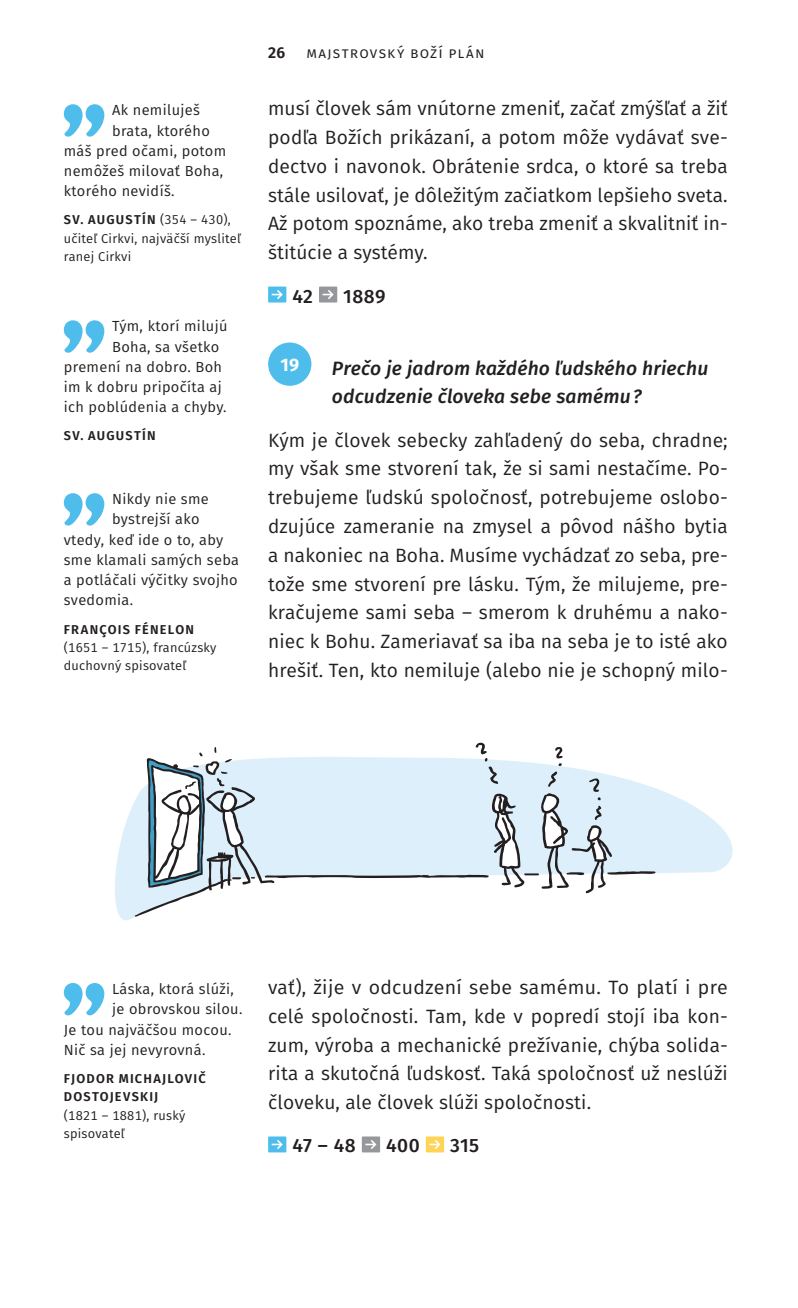
<style>
.page{position:relative;width:798px;height:1308px;background:#fff}
.page>*{position:absolute;margin:0;border:0;box-sizing:border-box;transform-origin:0 0}
.I-02-txt{font:19.35px/28.8px "Fira Sans";letter-spacing:.01em;color:#231f20;text-align:justify}
.I-01-otazka{font:italic 500 19.35px/28.8px "Fira Sans";letter-spacing:.01em;color:#231f20}
.I-03-sipky{font:500 19.35px "Fira Sans";letter-spacing:.03em;color:#231f20}
.I-01-otazka-No{font:700 18px "Fira Sans";color:#fff}
.t1{font:600 15.75px "Fira Sans";color:#231f20}
.rubrika-L{font:15.3px "Fira Sans";letter-spacing:.075em;color:#231f20}
._02_marginal{font:14.62px "Fira Sans";letter-spacing:.025em;color:#231f20}
.marginal_autor-zdroj{font:12.83px/18.4px "Fira Sans";letter-spacing:.02em;color:#231f20}
.marginal_autor-zdroj-2{font:600 12.83px/18.4px "Fira Sans";letter-spacing:.09em;color:#231f20}
.s1{font-weight:600}
.s2{font-weight:400}
</style>
<div class="page">
<svg style="left:64px;top:104px;width:40px;height:33px"></svg>
<svg style="left:64px;top:320px;width:40px;height:33px"></svg>
<svg style="left:64px;top:493px;width:40px;height:32px"></svg>
<div style="left:268px;top:286px;width:18px;height:16px;background:#4fbdec"></div>
<svg style="left:271px;top:290px;width:11px;height:9px"></svg>
<div style="left:319px;top:286px;width:18px;height:16px;background:#95979a"></div>
<svg style="left:322px;top:290px;width:11px;height:9px"></svg>
<div style="left:268px;top:342px;width:43px;height:44px;background:#4fbdec;border-radius:50%"></div>
<div style="left:268px;top:1136px;width:18px;height:16px;background:#4fbdec"></div>
<svg style="left:271px;top:1140px;width:11px;height:9px"></svg>
<div style="left:361px;top:1136px;width:19px;height:16px;background:#95979a"></div>
<svg style="left:365px;top:1140px;width:11px;height:9px"></svg>
<div style="left:425px;top:1136px;width:19px;height:16px;background:#fed356"></div>
<svg style="left:429px;top:1140px;width:11px;height:9px"></svg>
<svg style="left:115px;top:788px;width:618px;height:133px"></svg>
<svg style="left:135px;top:742px;width:520px;height:174px"></svg>
<svg style="left:64px;top:983px;width:40px;height:32px"></svg>
<p class="_02_marginal" style="left:112px;top:99px;width:89px">Ak nemiluješ</p>
<p class="_02_marginal" style="left:112px;top:119px;width:99px">brata, ktorého</p>
<p class="_02_marginal" style="left:64px;top:140px;width:164px">máš pred očami, potom</p>
<p class="_02_marginal" style="left:64px;top:160px;width:161px">nemôžeš milovať Boha,</p>
<p class="_02_marginal" style="left:64px;top:180px;width:112px">ktorého nevidíš.</p>
<p class="marginal_autor-zdroj" style="left:64px;top:210px;width:178px"><span class="s1">SV. AUGUSTÍN</span> (354 – 430), učiteľ Cirkvi, najväčší mysliteľ ranej Cirkvi</p>
<p class="_02_marginal" style="left:112px;top:315px;width:117px">Tým, ktorí milujú</p>
<p class="_02_marginal" style="left:112px;top:335px;width:109px">Boha, sa všetko</p>
<p class="_02_marginal" style="left:64px;top:356px;width:160px">premení na dobro. Boh</p>
<p class="_02_marginal" style="left:64px;top:376px;width:159px">im k dobru pripočíta aj</p>
<p class="_02_marginal" style="left:64px;top:396px;width:164px">ich poblúdenia a chyby.</p>
<p class="marginal_autor-zdroj-2" style="left:64px;top:426px;width:93px">SV. AUGUSTÍN</p>
<p class="_02_marginal" style="left:112px;top:488px;width:98px">Nikdy nie sme</p>
<p class="_02_marginal" style="left:112px;top:508px;width:89px">bystrejší ako</p>
<p class="_02_marginal" style="left:64px;top:528px;width:161px">vtedy, keď ide o to, aby</p>
<p class="_02_marginal" style="left:64px;top:549px;width:177px">sme klamali samých seba</p>
<p class="_02_marginal" style="left:64px;top:569px;width:175px">a potláčali výčitky svojho</p>
<p class="_02_marginal" style="left:64px;top:589px;width:71px">svedomia.</p>
<p class="marginal_autor-zdroj" style="left:64px;top:619px;width:154px"><span class="s1">FRANÇOIS FÉNELON </span>(1651 – 1715), francúzsky duchovný spisovateľ</p>
<p class="t1" style="left:268px;top:39px;width:18px">26</p>
<p class="rubrika-L" style="left:306px;top:41px;width:179px">majstrovský boží plán</p>
<p class="I-02-txt" style="left:268px;top:94px;width:461px">musí človek sám vnútorne zmeniť, začať zmýšľať a žiť podľa Božích prikázaní, a potom môže vydávať sve&shy;dectvo i navonok. Obrátenie srdca, o ktoré sa treba stále usilovať, je dôležitým začiatkom lepšieho sveta.<br>Až potom spoznáme, ako treba zmeniť a skvalitniť in&shy;štitúcie a systémy.</p>
<p class="I-03-sipky" style="left:292px;top:280px;width:22px">42</p>
<p class="I-03-sipky" style="left:343px;top:280px;width:44px">1889</p>
<p class="I-01-otazka-No" style="left:280px;top:350px;width:20px">19</p>
<p class="I-01-otazka" style="left:332px;top:353px;width:378px">Prečo je jadrom každého ľudského hriechu odcudzenie človeka sebe samému?</p>
<p class="I-02-txt" style="left:268px;top:425px;width:461px">Kým je človek sebecky zahľadený do seba, chradne; my však sme stvorení tak, že si sami nestačíme. Po&shy;trebujeme ľudskú spoločnosť, potrebujeme oslobo&shy;dzujúce zameranie na zmysel a pôvod nášho bytia a nakoniec na Boha. Musíme vychádzať zo seba, pre&shy;tože sme stvorení pre lásku. Tým, že milujeme, pre&shy;kračujeme sami seba – smerom k druhému a nako&shy;niec k Bohu. Zameriavať sa iba na seba je to isté ako hrešiť. Ten, kto nemiluje (alebo nie je schopný milo-</p>
<p class="_02_marginal" style="left:112px;top:978px;width:123px">Láska, ktorá slúži,</p>
<p class="_02_marginal" style="left:112px;top:998px;width:132px">je obrovskou silou.</p>
<p class="_02_marginal" style="left:64px;top:1018px;width:169px">Je tou najväčšou mocou.</p>
<p class="_02_marginal" style="left:64px;top:1038px;width:143px">Nič sa jej nevyrovná.</p>
<p class="marginal_autor-zdroj-2" style="left:64px;top:1068px;width:143px">FJODOR MICHAJLOVIČ<br>DOSTOJEVSKIJ<br><span class="s2">(1821 – 1881), ruský spisovateľ</span></p>
<p class="I-02-txt" style="left:268px;top:972px;width:461px">vať), žije v odcudzení sebe samému. To platí i pre celé spoločnosti. Tam, kde v popredí stojí iba kon&shy;zum, výroba a mechanické prežívanie, chýba solida&shy;rita a skutočná ľudskosť. Taká spoločnosť už neslúži človeku, ale človek slúži spoločnosti.</p>
<p class="I-03-sipky" style="left:292px;top:1130px;width:65px">47 – 48</p>
<p class="I-03-sipky" style="left:386px;top:1130px;width:35px">400</p>
<p class="I-03-sipky" style="left:450px;top:1130px;width:31px">315</p>
</div>
